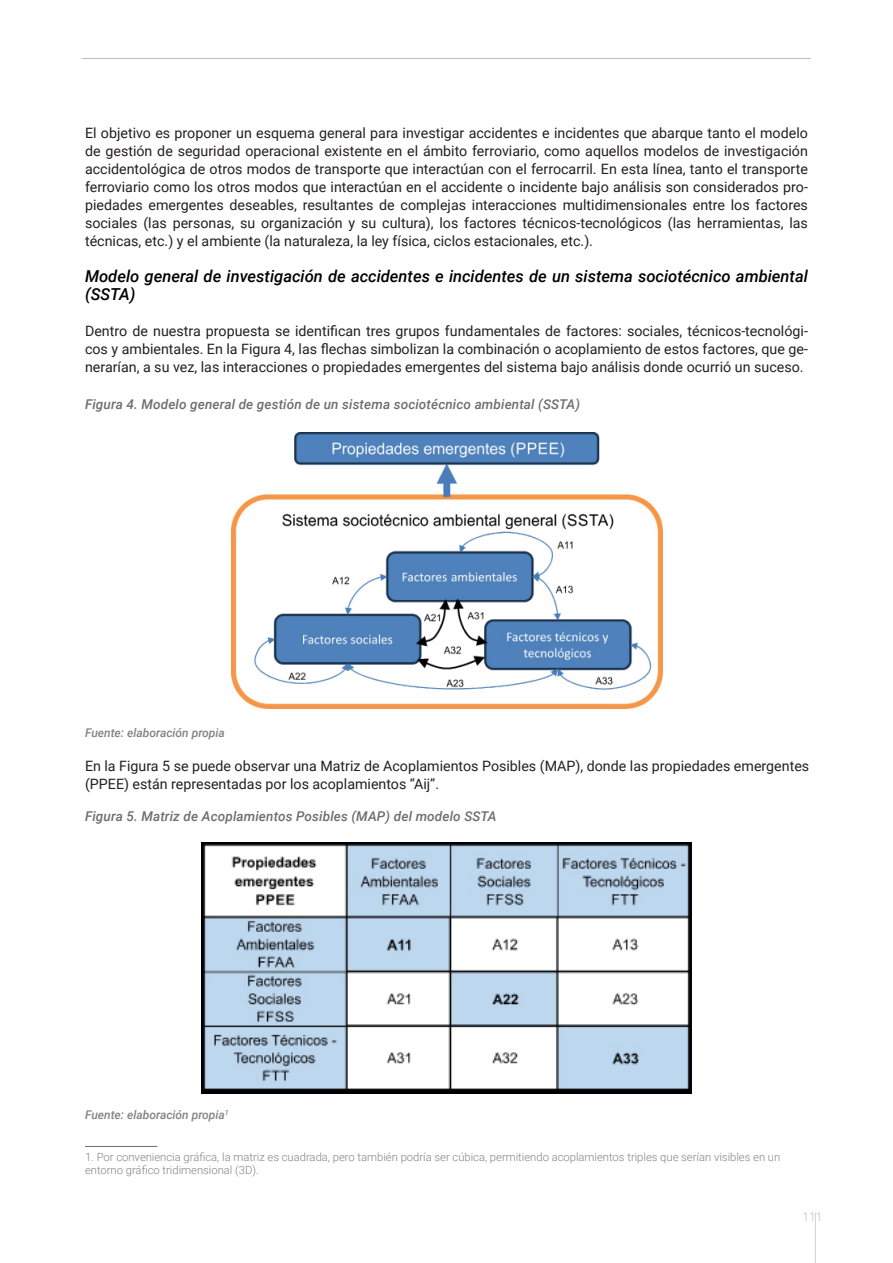
<style>
.page{position:relative;width:893px;height:1263px;background:#fff}
.page>*{position:absolute;margin:0;border:0;box-sizing:border-box;transform-origin:0 0}
.T2{font:italic 500 16.5px/18px "Roboto";color:#000}
.GENERAL{font:14.25px/18px "Roboto";color:#231f20;text-align:justify}
.titulo_graficos{font:italic 500 13.5px "Roboto";letter-spacing:.01em;color:#6c6d70}
.epigrafes{font:italic 500 12px "Roboto";color:#808285}
.t1{font:300 12px "Roboto";color:#bcbdc0}
.pie{font:300 11.25px/13.5px "Roboto";color:#808285}
</style>
<div class="page">
<hr style="left:82px;top:58px;width:729px;height:1px;background:#bcbdc0">
<hr style="left:815px;top:1212px;width:1px;height:51px;background:#d1d2d4">
<img style="left:232px;top:432px;width:430px;height:277px">
<hr style="left:85px;top:1146px;width:72px;height:1px;background:#6c6d70">
<img style="left:202px;top:842px;width:489px;height:251px">
<p class="GENERAL" style="left:85px;top:124px;width:724px">El objetivo es proponer un esquema general para investigar accidentes e incidentes que abarque tanto el modelo de gestión de seguridad operacional existente en el ámbito ferroviario, como aquellos modelos de investigación accidentológica de otros modos de transporte que interactúan con el ferrocarril. En esta línea, tanto el transporte ferroviario como los otros modos que interactúan en el accidente o incidente bajo análisis son considerados pro&shy;piedades emergentes deseables, resultantes de complejas interacciones multidimensionales entre los factores sociales (las personas, su organización y su cultura), los factores técnicos-tecnológicos (las herramientas, las técnicas, etc.) y el ambiente (la naturaleza, la ley física, ciclos estacionales, etc.).</p>
<p class="T2" style="left:85px;top:267px;width:724px">Modelo general de investigación de accidentes e incidentes de un sistema sociotécnico ambiental (SSTA)</p>
<p class="GENERAL" style="left:85px;top:322px;width:724px">Dentro de nuestra propuesta se identifican tres grupos fundamentales de factores: sociales, técnicos-tecnológi&shy;cos y ambientales. En la Figura 4, las flechas simbolizan la combinación o acoplamiento de estos factores, que ge&shy;nerarían, a su vez, las interacciones o propiedades emergentes del sistema bajo análisis donde ocurrió un suceso.</p>
<p class="titulo_graficos" style="left:85px;top:395px;width:497px">Figura 4. Modelo general de gestión de un sistema sociotécnico ambiental (SSTA)</p>
<p class="epigrafes" style="left:85px;top:725px;width:141px">Fuente: elaboración propia</p>
<p class="GENERAL" style="left:85px;top:757px;width:726px">En la Figura 5 se puede observar una Matriz de Acoplamientos Posibles (MAP), donde las propiedades emergentes (PPEE) están representadas por los acoplamientos “Aij”.</p>
<p class="titulo_graficos" style="left:85px;top:807px;width:413px">Figura 5. Matriz de Acoplamientos Posibles (MAP) del modelo SSTA</p>
<p class="epigrafes" style="left:85px;top:1106px;width:145px">Fuente: elaboración propia<sup>1</sup></p>
<p class="pie" style="left:85px;top:1149px;width:697px">1. Por conveniencia gráfica, la matriz es cuadrada, pero también podría ser cúbica, permitiendo acoplamientos triples que serían visibles en un entorno gráfico tridimensional (3D).</p>
<p class="t1" style="left:802px;top:1209px;width:21px">111</p>
</div>
